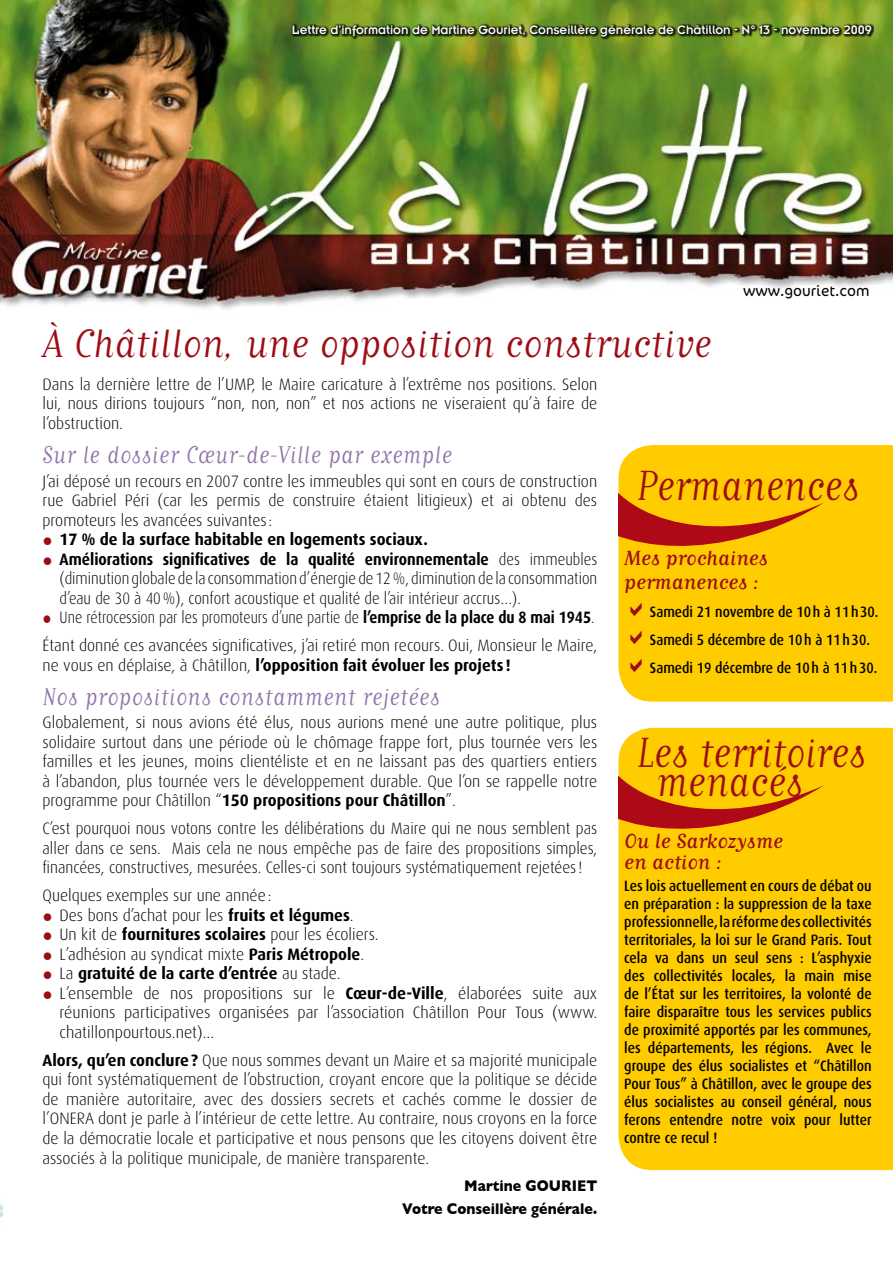
<style>
.page{position:relative;width:893px;height:1263px;background:#fff}
.page>*{position:absolute;margin:0;border:0;box-sizing:border-box;transform-origin:0 0}
.t1{font:49.5px "Matrix Script";color:#9d0d16;scale:.9 1}
.t2{font:46.5px "Matrix Script";color:#9d0d16;scale:.95 1}
.t3{font:28.5px "Matrix Script";letter-spacing:.02em;color:#9173ad;scale:.9 1}
.t4{font:24px/24px "Matrix Script";color:#9d0d16}
.t5{font:300 16.5px/19.5px "Dax";color:#000;text-align:justify}
.t6{font:300 16.5px/19.5px "Dax";color:#000;text-align:justify;scale:.94 1}
.t7{font:300 16.5px/19.5px "Dax";color:#000;text-align:justify;scale:.91 1}
.t8{font:300 16.5px/28px "Dax";color:#000;scale:.87 1}
.t9{font:700 16.5px "Dax";color:#000}
.t10{font:700 15.75px/23.1px "Gill Sans";color:#000;text-align:right;scale:.9 1}
.t11{font:500 15px/18px "Dax";color:#000;text-align:justify;scale:.91 1}
.t12{font:500 15px/28.2px "Dax";color:#000;scale:.9 1}
.t13{font:300 15px "Cocon";color:#000}
.t14{font:13.5px "Insignia LT";color:#fff}
.s1{font-size:27px;color:#9d0d16}
.s2{font-weight:700;font-size:27px;color:#9d0d16}
.s3{font-weight:700}
.s4{font-weight:300}
</style>
<div class="page">
<div style="left:618px;top:445px;width:275px;height:257px;background:#fc0"></div>
<div style="left:618px;top:728px;width:275px;height:442px;background:#fc0"></div>
<img style="left:0;top:0;width:893px;height:310px">
<div style="left:290px;top:22px;width:584px;height:18px;background:#000;opacity:.79"></div>
<img style="left:0;top:1204px;width:2px;height:14px">
<svg style="left:618px;top:480px;width:206px;height:66px;background:#e99806"></svg>
<svg style="left:618px;top:763px;width:206px;height:66px;background:#e99806"></svg>
<svg style="left:631px;top:602px;width:11px;height:14px"></svg>
<svg style="left:631px;top:631px;width:11px;height:13px"></svg>
<svg style="left:631px;top:659px;width:11px;height:14px"></svg>
<p class="t14" style="left:292px;top:23px;width:581px">Lettre d’information de Martine Gouriet, Conseillère générale de Châtillon - N° 13 - novembre 2009</p>
<h2 class="t2" style="left:43px;top:321px;width:706px">À Châtillon, une opposition constructive</h2>
<p class="t13" style="left:743px;top:282px;width:128px">www.gouriet.com</p>
<p class="t5" style="left:43px;top:374px;width:556px">Dans la dernière lettre de l’UMP, le Maire caricature à l’extrême nos positions. Selon lui, nous dirions toujours “non, non, non” et nos actions ne viseraient qu’à faire de l’obstruction.</p>
<h3 class="t3" style="left:43px;top:441px;width:456px">Sur le dossier Cœur-de-Ville par exemple</h3>
<p class="t5" style="left:43px;top:471px;width:556px">J’ai déposé un recours en 2007 contre les immeubles qui sont en cours de construction rue Gabriel Péri (car les permis de construire étaient litigieux) et ai obtenu des promoteurs les avancées suivantes:</p>
<p class="t9" style="left:43px;top:530px;width:387px"><span class="s1">•</span> 17 % de la surface habitable en logements sociaux.</p>
<p class="t7" style="left:60px;top:549px;width:592px;text-indent:-17px"><span class="s2">•</span> <span class="s3">Améliorations significatives de la qualité environnementale</span> des immeubles (diminution globale de la consommation d’énergie de 12%, diminution de la consommation d’eau de 30 à 40%), confort acoustique et qualité de l’air intérieur accrus…).</p>
<p class="t8" style="left:43px;top:603px;width:639px"><span class="s2">•</span> Une rétrocession par les promoteurs d’une partie de <span class="s3">l’emprise de la place du 8 mai 1945</span>.<br>Étant donné ces avancées significatives, j’ai retiré mon recours. Oui, Monsieur le Maire,</p>
<p class="t9" style="left:43px;top:656px;width:470px"><span class="s4">ne vous en déplaise, à Châtillon,</span> l’opposition fait évoluer les projets !</p>
<h3 class="t3" style="left:43px;top:683px;width:443px">Nos propositions constamment rejetées</h3>
<p class="t5" style="left:43px;top:713px;width:556px">Globalement, si nous avions été élus, nous aurions mené une autre politique, plus solidaire surtout dans une période où le chômage frappe fort, plus tournée vers les familles et les jeunes, moins clientéliste et en ne laissant pas des quartiers entiers à l’abandon, plus tournée vers le développement durable. Que l’on se rappelle notre programme pour Châtillon “<span class="s3">150 propositions pour Châtillon</span>”.</p>
<p class="t6" style="left:43px;top:819px;width:592px">C’est pourquoi nous votons contre les délibérations du Maire qui ne nous semblent pas aller dans ce sens. Mais cela ne nous empêche pas de faire des propositions simples, financées, constructives, mesurées. Celles-ci sont toujours systématiquement rejetées!</p>
<p class="t5" style="left:43px;top:886px;width:231px">Quelques exemples sur une année:</p>
<p class="t5" style="left:43px;top:906px;width:313px"><span class="s2">•</span> Des bons d’achat pour les <span class="s3">fruits et légumes</span>.</p>
<p class="t5" style="left:43px;top:925px;width:338px"><span class="s2">•</span> Un kit de <span class="s3">fournitures scolaires</span> pour les écoliers.</p>
<p class="t5" style="left:43px;top:945px;width:323px"><span class="s2">•</span> L’adhésion au syndicat mixte <span class="s3">Paris Métropole</span>.</p>
<p class="t9" style="left:43px;top:964px;width:300px"><span class="s1">•</span> <span class="s4">La</span> gratuité de la carte d’entrée <span class="s4">au stade.</span></p>
<p class="t5" style="left:60px;top:984px;width:539px;text-indent:-17px"><span class="s2">•</span> L’ensemble de nos propositions sur le <span class="s3">Cœur-de-Ville</span>, élaborées suite aux réunions participatives organisées par l’association Châtillon Pour Tous (www. chatillonpourtous.net)...</p>
<p class="t5" style="left:43px;top:1051px;width:556px"><span class="s3">Alors, qu’en conclure?</span> Que nous sommes devant un Maire et sa majorité municipale qui font systématiquement de l’obstruction, croyant encore que la politique se décide de manière autoritaire, avec des dossiers secrets et cachés comme le dossier de l’ONERA dont je parle à l’intérieur de cette lettre. Au contraire, nous croyons en la force de la démocratie locale et participative et nous pensons que les citoyens doivent être associés à la politique municipale, de manière transparente.</p>
<p class="t10" style="left:402px;top:1174px;width:218px">Martine GOURIET<br>Votre Conseillère générale.</p>
<h1 class="t1" style="left:637px;top:462px;width:249px">Permanences</h1>
<h3 class="t4" style="left:624px;top:545px;width:145px">Mes prochaines permanences :</h3>
<p class="t12" style="left:650px;top:598px;width:256px">Samedi 21 novembre de 10h à 11h30.<br>Samedi 5 décembre de 10h à 11h30.<br>Samedi 19 décembre de 10h à 11h30.</p>
<h1 class="t1" style="left:637px;top:729px;width:256px">Les territoires</h1>
<h1 class="t1" style="left:656px;top:758px;width:164px">menacés</h1>
<h3 class="t4" style="left:624px;top:830px;width:160px;line-height:21px">Ou le Sarkozysme en action :</h3>
<p class="t11" style="left:624px;top:877px;width:273px">Les lois actuellement en cours de débat ou en préparation : la suppression de la taxe professionnelle, la réforme des collectivités territoriales, la loi sur le Grand Paris. Tout cela va dans un seul sens : L’asphyxie des collectivités locales, la main mise de l’État sur les territoires, la volonté de faire disparaître tous les services publics de proximité apportés par les communes, les départements, les régions. Avec le groupe des élus socialistes et “Châtillon Pour Tous” à Châtillon, avec le groupe des élus socialistes au conseil général, nous ferons entendre notre voix pour lutter contre ce recul !</p>
</div>
